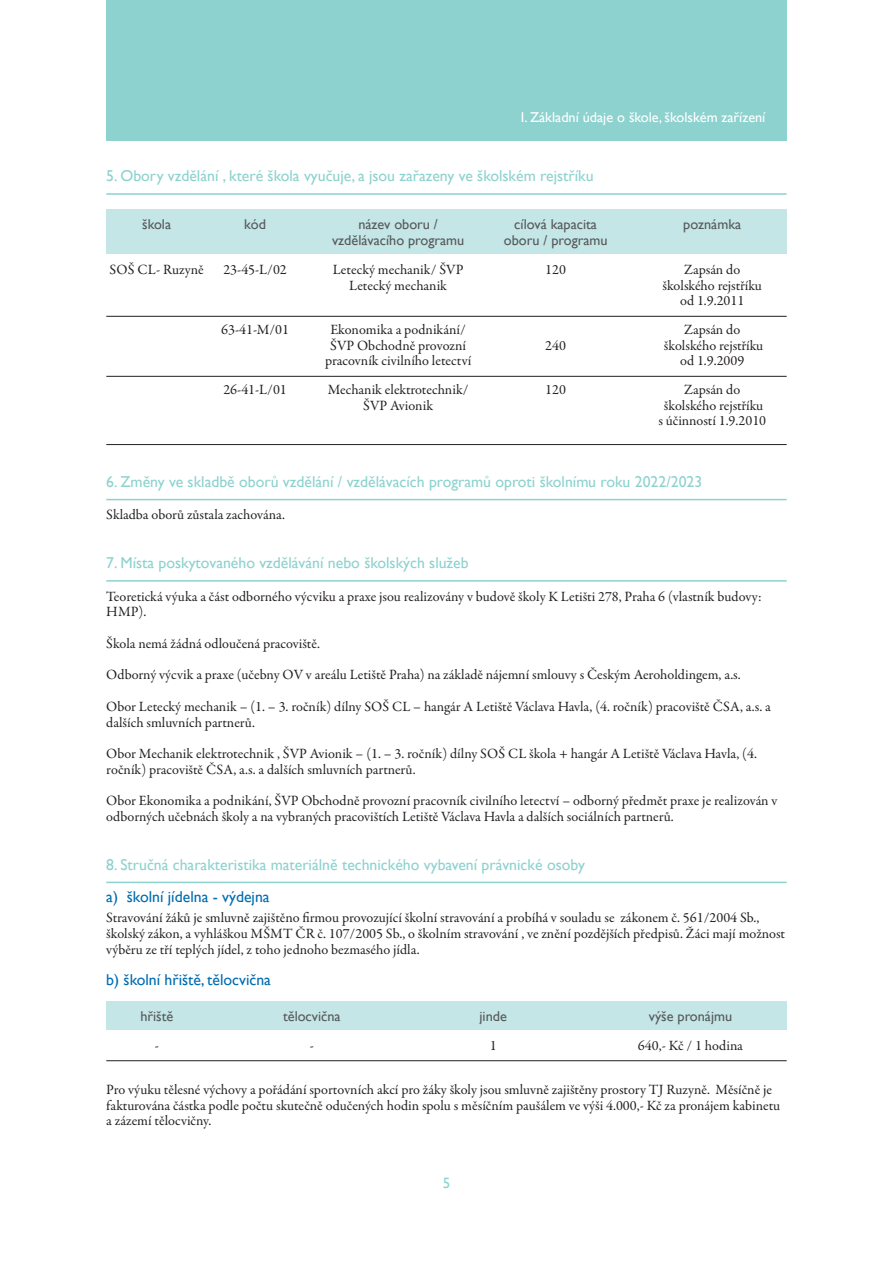
<style>
.page{position:relative;width:893px;height:1263px;background:#fff}
.page>*{position:absolute;margin:0;border:0;box-sizing:border-box;transform-origin:0 0}
.t1{font:15.75px "Gill Sans";color:#8dd2cf}
.t2{font:15.75px "Gill Sans";color:#006cb0}
.t3{font:15px "Gill Sans";color:#8dd2cf}
.t4{font:14.25px/15.8px "Garamond Premr Pro";color:#231f20}
.t5{font:14.25px "Gill Sans";color:#57585a}
.t6{font:14.25px "Gill Sans";color:#fff}
</style>
<div class="page">
<div style="left:106px;top:1001px;width:681px;height:29px;background:#c4e6e6"></div>
<div style="left:106px;top:210px;width:681px;height:44px;background:#c4e6e6"></div>
<hr style="left:106px;top:193px;width:681px;height:2px;background:#8dd2cf">
<hr style="left:106px;top:316px;width:681px;height:1px;background:#231f20">
<hr style="left:106px;top:376px;width:681px;height:1px;background:#231f20">
<hr style="left:106px;top:444px;width:681px;height:1px;background:#231f20">
<hr style="left:106px;top:499px;width:681px;height:1px;background:#8dd2cf">
<hr style="left:106px;top:580px;width:681px;height:2px;background:#8dd2cf">
<hr style="left:106px;top:882px;width:681px;height:1px;background:#8dd2cf">
<hr style="left:106px;top:1060px;width:681px;height:1px;background:#231f20">
<div style="left:106px;top:0;width:681px;height:140px;background:#8dd2cf"></div>
<p class="t6" style="left:521px;top:109px;width:246px">I. Základní údaje o škole, školském zařízení</p>
<p class="t1" style="left:106px;top:166px;width:489px">5. Obory vzdělání , které škola vyučuje, a jsou zařazeny ve školském rejstříku</p>
<p class="t5" style="left:142px;top:216px;width:30px">škola</p>
<p class="t5" style="left:244px;top:216px;width:23px">kód</p>
<p class="t5" style="left:358px;top:216px;width:81px">název oboru /</p>
<p class="t5" style="left:514px;top:216px;width:84px">cílová kapacita</p>
<p class="t5" style="left:683px;top:216px;width:60px">poznámka</p>
<p class="t5" style="left:332px;top:232px;width:134px">vzdělávacího programu</p>
<p class="t5" style="left:504px;top:232px;width:105px">oboru / programu</p>
<p class="t4" style="left:110px;top:263px;width:96px">SOŠ CL- Ruzyně</p>
<p class="t4" style="left:223px;top:263px;width:65px">23-45-L/02</p>
<p class="t4" style="left:333px;top:263px;width:132px">Letecký mechanik/ ŠVP</p>
<p class="t4" style="left:545px;top:263px;width:22px">120</p>
<p class="t4" style="left:684px;top:263px;width:57px">Zapsán do</p>
<p class="t4" style="left:349px;top:278px;width:99px">Letecký mechanik</p>
<p class="t4" style="left:662px;top:278px;width:101px;text-align:center">školského rejstříku od 1.9.2011</p>
<p class="t4" style="left:221px;top:323px;width:69px">63-41-M/01</p>
<p class="t4" style="left:330px;top:323px;width:137px">Ekonomika a podnikání/</p>
<p class="t4" style="left:684px;top:323px;width:57px">Zapsán do</p>
<p class="t4" style="left:330px;top:338px;width:137px">ŠVP Obchodně provozní</p>
<p class="t4" style="left:545px;top:338px;width:22px">240</p>
<p class="t4" style="left:664px;top:338px;width:101px">školského rejstříku</p>
<p class="t4" style="left:325px;top:354px;width:148px">pracovník civilního letectví</p>
<p class="t4" style="left:680px;top:354px;width:66px">od 1.9.2009</p>
<p class="t4" style="left:223px;top:383px;width:65px">26-41-L/01</p>
<p class="t4" style="left:328px;top:383px;width:142px">Mechanik elektrotechnik/</p>
<p class="t4" style="left:545px;top:383px;width:22px">120</p>
<p class="t4" style="left:684px;top:383px;width:57px">Zapsán do</p>
<p class="t4" style="left:363px;top:398px;width:72px">ŠVP Avionik</p>
<p class="t4" style="left:658px;top:398px;width:109px;text-align:center">školského rejstříku<br>s účinností 1.9.2010</p>
<p class="t1" style="left:106px;top:472px;width:597px">6. Změny ve skladbě oborů vzdělání / vzdělávacích programů oproti školnímu roku 2022/2023</p>
<p class="t4" style="left:106px;top:508px;width:180px">Skladba oborů zůstala zachována.</p>
<p class="t1" style="left:106px;top:553px;width:364px">7. Místa poskytovaného vzdělávání nebo školských služeb</p>
<p class="t4" style="left:106px;top:589px;width:657px">Teoretická výuka a část odborného výcviku a praxe jsou realizovány v budově školy K Letišti 278, Praha 6 (vlastník budovy:<br>HMP).</p>
<p class="t4" style="left:106px;top:637px;width:215px">Škola nemá žádná odloučená pracoviště.</p>
<p class="t4" style="left:106px;top:668px;width:636px">Odborný výcvik a praxe (učebny OV v areálu Letiště Praha) na základě nájemní smlouvy s Českým Aeroholdingem, a.s.</p>
<p class="t4" style="left:106px;top:700px;width:666px">Obor Letecký mechanik – (1. – 3. ročník) dílny SOŠ CL – hangár A Letiště Václava Havla, (4. ročník) pracoviště ČSA, a.s. a dalších smluvních partnerů.</p>
<p class="t4" style="left:106px;top:747px;width:652px">Obor Mechanik elektrotechnik , ŠVP Avionik – (1. – 3. ročník) dílny SOŠ CL škola + hangár A Letiště Václava Havla, (4. ročník) pracoviště ČSA, a.s. a dalších smluvních partnerů.</p>
<p class="t4" style="left:106px;top:794px;width:673px">Obor Ekonomika a podnikání, ŠVP Obchodně provozní pracovník civilního letectví – odborný předmět praxe je realizován v odborných učebnách školy a na vybraných pracovištích Letiště Václava Havla a dalších sociálních partnerů.</p>
<p class="t1" style="left:106px;top:855px;width:480px">8. Stručná charakteristika materiálně technického vybavení právnické osoby</p>
<p class="t2" style="left:106px;top:888px;width:165px">a) školní jídelna - výdejna</p>
<p class="t4" style="left:106px;top:911px;width:680px">Stravování žáků je smluvně zajištěno firmou provozující školní stravování a probíhá v souladu se zákonem č. 561/2004 Sb., školský zákon, a vyhláškou MŠMT ČR č. 107/2005 Sb., o školním stravování , ve znění pozdějších předpisů. Žáci mají možnost výběru ze tří teplých jídel, z toho jednoho bezmasého jídla.</p>
<p class="t2" style="left:106px;top:971px;width:166px">b) školní hřiště, tělocvična</p>
<p class="t5" style="left:140px;top:1008px;width:34px">hřiště</p>
<p class="t5" style="left:283px;top:1008px;width:59px">tělocvična</p>
<p class="t5" style="left:479px;top:1008px;width:29px">jinde</p>
<p class="t5" style="left:649px;top:1008px;width:85px">výše pronájmu</p>
<p class="t4" style="left:155px;top:1038px;width:6px">-</p>
<p class="t4" style="left:310px;top:1038px;width:6px">-</p>
<p class="t4" style="left:490px;top:1038px;width:8px">1</p>
<p class="t4" style="left:638px;top:1038px;width:106px">640,- Kč / 1 hodina</p>
<p class="t4" style="left:106px;top:1083px;width:676px">Pro výuku tělesné výchovy a pořádání sportovních akcí pro žáky školy jsou smluvně zajištěny prostory TJ Ruzyně. Měsíčně je fakturována částka podle počtu skutečně odučených hodin spolu s měsíčním paušálem ve výši 4.000,- Kč za pronájem kabinetu a zázemí tělocvičny.</p>
<p class="t3" style="left:443px;top:1174px;width:9px">5</p>
</div>
